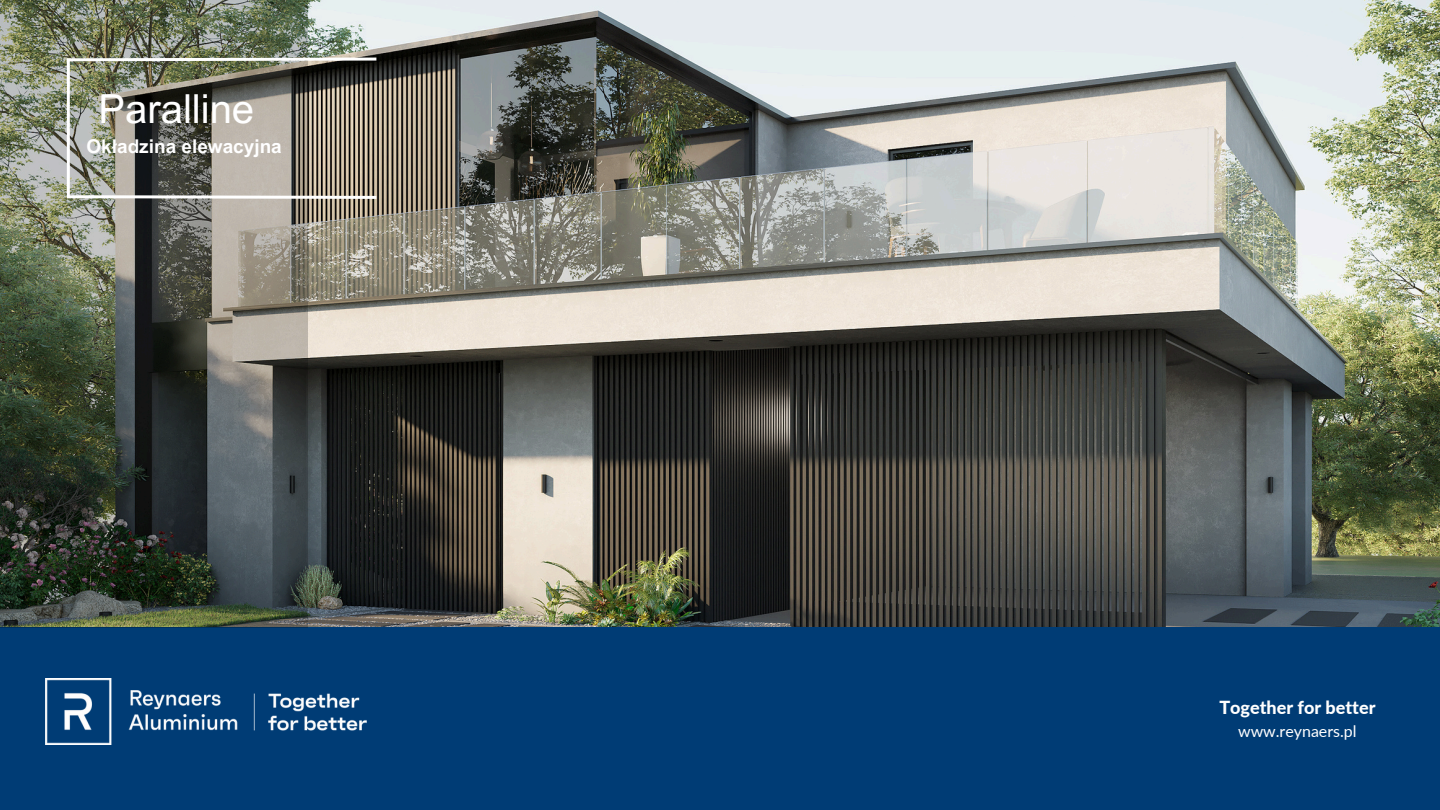
<style>
.page{position:relative;width:1440px;height:810px;background:#fff}
.page>*{position:absolute;margin:0;border:0;box-sizing:border-box;transform-origin:0 0}
.t1{font:40px "Arial MT Pro";color:#fff}
.t2{font:700 19px "Arial MT Pro";color:#fff}
.t3{font:800 18px "Lato";color:#fff}
.t4{font:16px "Lato";color:#fff}
</style>
<div class="page">
<img style="left:307px;top:0;width:1133px;height:628px">
<div style="left:0;top:628px;width:1440px;height:182px;background:#003c75"></div>
<img style="left:46px;top:678px;width:320px;height:66px">
<img style="left:0;top:0;width:307px;height:628px">
<svg style="left:64px;top:56px;width:315px;height:7px"></svg>
<svg style="left:64px;top:194px;width:315px;height:6px"></svg>
<hr style="left:67px;top:59px;width:3px;height:138px;background:#fff">
<p class="t1" style="left:99px;top:94px;width:157px">Paralline</p>
<p class="t2" style="left:87px;top:139px;width:197px">Okładzina elewacyjna</p>
<h2 class="t3" style="left:1219px;top:696px;width:158px">Together for better</h2>
<p class="t4" style="left:1238px;top:721px;width:120px">www.reynaers.pl</p>
</div>
